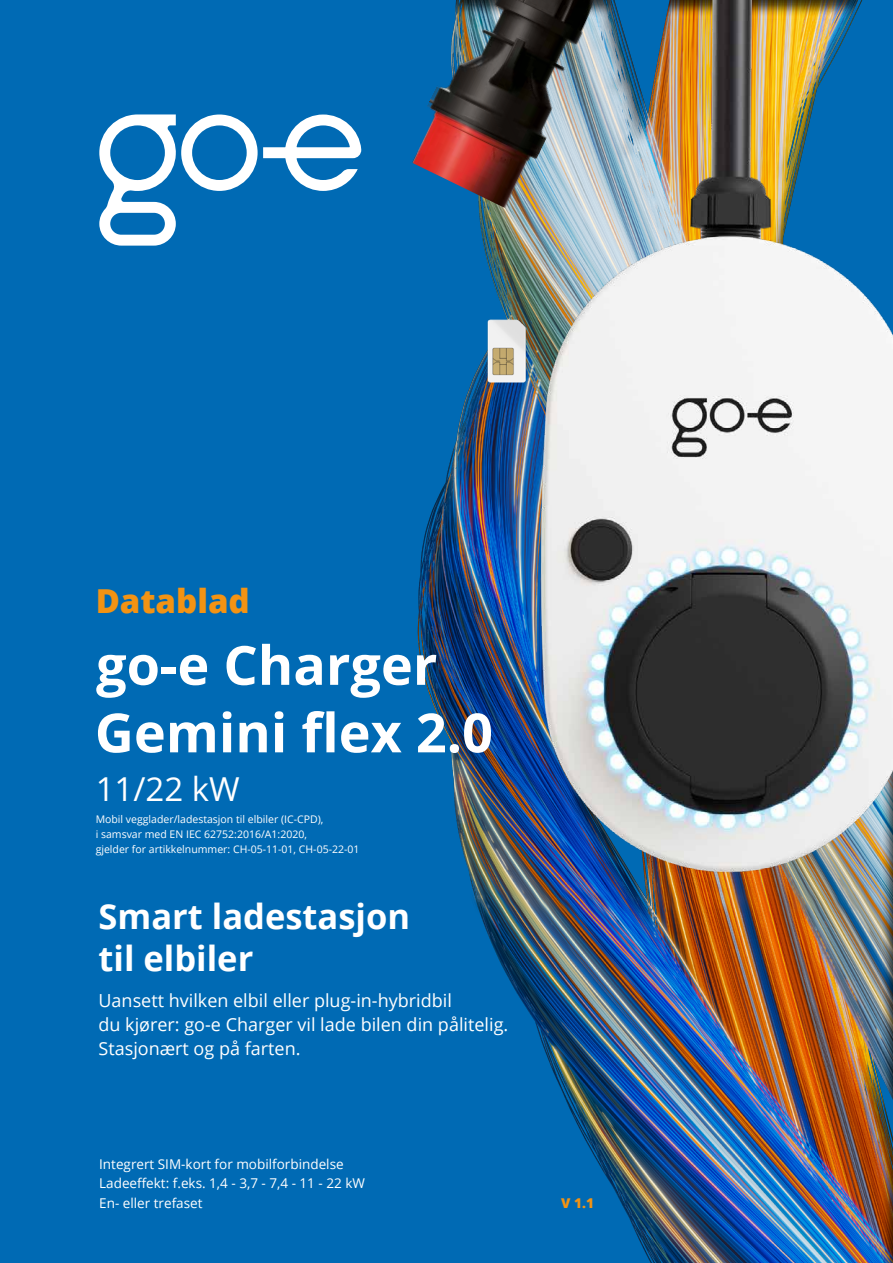
<style>
.page{position:relative;width:893px;height:1263px;background:#006ab4}
.page>*{position:absolute;margin:0;border:0;box-sizing:border-box;transform-origin:0 0}
.t1{font:700 54px/67.5px "Open Sans";color:#fff}
.t2{font:700 34.5px/42px "Open Sans";color:#fff}
.t3{font:800 33px "Open Sans";color:#f39313}
.t4{font:33px "Open Sans";color:#fff}
.t5{font:18px/24px "Open Sans";color:#fff}
.t6{font:13.5px/19.5px "Open Sans";color:#fff}
.t7{font:800 13.5px "Open Sans";color:#f39313}
.t8{font:10.5px/15px "Open Sans";color:#fff}
</style>
<div class="page">
<div style="left:140px;top:0;width:753px;height:1263px;background:#000;opacity:.75"></div>
<img style="left:223px;top:0;width:670px;height:978px">
<img style="left:401px;top:0;width:213px;height:211px">
<svg style="left:99px;top:114px;width:262px;height:132px"></svg>
<img style="left:485px;top:317px;width:43px;height:68px">
<h3 class="t3" style="left:96px;top:576px;width:156px">Datablad</h3>
<h1 class="t1" style="left:95px;top:630px;width:400px">go-e Charger<br>Gemini flex 2.0</h1>
<h3 class="t4" style="left:96px;top:766px;width:146px">11/22 kW</h3>
<p class="t8" style="left:96px;top:812px;width:265px">Mobil vegglader/ladestasjon til elbiler (IC-CPD),<br>i samsvar med EN IEC 62752:2016/A1:2020,<br>gjelder for artikkelnummer: CH-05-11-01, CH-05-22-01</p>
<h2 class="t2" style="left:99px;top:895px;width:313px">Smart ladestasjon til elbiler</h2>
<h3 class="t5" style="left:99px;top:988px;width:411px">Uansett hvilken elbil eller plug-in-hybridbil<br>du kjører: go-e Charger vil lade bilen din pålitelig.<br>Stasjonært og på farten.</h3>
<p class="t6" style="left:99px;top:1154px;width:267px">Integrert SIM-kort for mobilforbindelse<br>Ladeeffekt: f.eks. 1,4 - 3,7 - 7,4 - 11 - 22 kW<br>En- eller trefaset</p>
<p class="t7" style="left:561px;top:1192px;width:34px">V 1.1</p>
</div>
